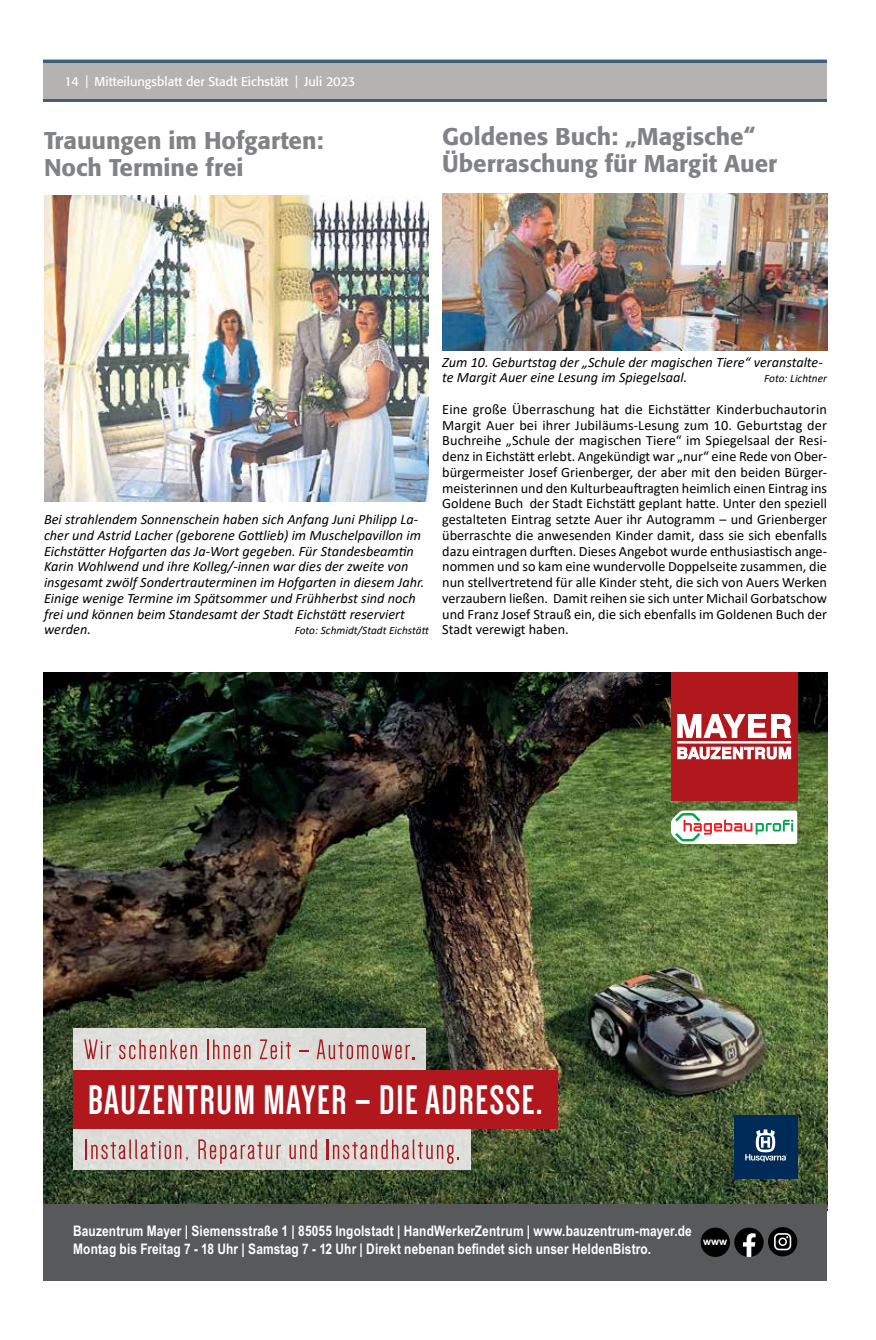
<style>
.page{position:relative;width:876px;height:1340px;background:#fff}
.page>*{position:absolute;margin:0;border:0;box-sizing:border-box;transform-origin:0 0}
.t1{font:700 42.45px "Dense W01";letter-spacing:.04em;color:#fff}
.t2{font:500 24px/27px "Formata";color:#808285}
.t3{font:14.55px "Arial Narrow Bold OV BFGZHC";letter-spacing:.01em;color:#fff}
.t4{font:700 14.55px "Arial Narrow";letter-spacing:.01em;color:#fff}
.t5{font:14.25px/15.8px "Calibri";color:#000;text-align:justify}
.t6{font:italic 14.25px/15.8px "Calibri";color:#000}
.t7{font:12.75px "Formata";color:#fff}
.t8{font:italic 11.25px "Calibri";letter-spacing:.005em;color:#000}
.t9{font:700 10.35px "Arial";color:#fff}
</style>
<div class="page">
<div style="left:43px;top:60px;width:784px;height:42px;background:#b5b3b1"></div>
<hr style="left:43px;top:99px;width:784px;height:3px;background:#3f5f7a">
<hr style="left:43px;top:60px;width:784px;height:3px;background:#3f5f7a">
<img style="left:442px;top:193px;width:385px;height:158px">
<img style="left:44px;top:195px;width:385px;height:307px">
<img style="left:43px;top:672px;width:784px;height:531px">
<img style="left:73px;top:1028px;width:353px;height:41px">
<img style="left:84px;top:1039px;width:14px;height:20px">
<svg style="left:101px;top:1041px;width:1px;height:18px"></svg>
<img style="left:107px;top:1044px;width:4px;height:15px">
<img style="left:119px;top:1044px;width:6px;height:15px">
<img style="left:129px;top:1044px;width:6px;height:15px">
<img style="left:139px;top:1039px;width:7px;height:20px">
<img style="left:150px;top:1044px;width:6px;height:15px">
<img style="left:160px;top:1044px;width:6px;height:15px">
<img style="left:171px;top:1039px;width:6px;height:20px">
<img style="left:180px;top:1044px;width:7px;height:15px">
<img style="left:191px;top:1044px;width:6px;height:15px">
<img style="left:207px;top:1039px;width:2px;height:20px">
<img style="left:213px;top:1039px;width:6px;height:20px">
<img style="left:224px;top:1044px;width:6px;height:15px">
<img style="left:234px;top:1044px;width:6px;height:15px">
<img style="left:244px;top:1044px;width:7px;height:15px">
<img style="left:260px;top:1039px;width:7px;height:20px">
<img style="left:271px;top:1044px;width:6px;height:15px">
<svg style="left:281px;top:1041px;width:1px;height:18px"></svg>
<img style="left:286px;top:1041px;width:5px;height:18px">
<img style="left:317px;top:1039px;width:8px;height:20px">
<img style="left:329px;top:1044px;width:6px;height:15px">
<img style="left:338px;top:1041px;width:6px;height:18px">
<img style="left:347px;top:1044px;width:6px;height:15px">
<img style="left:357px;top:1044px;width:11px;height:15px">
<img style="left:372px;top:1044px;width:7px;height:15px">
<img style="left:382px;top:1044px;width:10px;height:15px">
<img style="left:395px;top:1044px;width:7px;height:15px">
<img style="left:406px;top:1044px;width:4px;height:15px">
<div style="left:43px;top:1203px;width:784px;height:77px;background:#58595b"></div>
<div style="left:734px;top:1114px;width:63px;height:64px;background:#002b58"></div>
<svg style="left:745px;top:1129px;width:42px;height:32px"></svg>
<img style="left:73px;top:1128px;width:398px;height:41px">
<img style="left:85px;top:1139px;width:2px;height:20px">
<img style="left:91px;top:1144px;width:7px;height:15px">
<img style="left:101px;top:1144px;width:7px;height:15px">
<img style="left:111px;top:1141px;width:5px;height:18px">
<img style="left:119px;top:1144px;width:7px;height:15px">
<img style="left:129px;top:1139px;width:2px;height:20px">
<img style="left:135px;top:1139px;width:2px;height:20px">
<img style="left:141px;top:1144px;width:7px;height:15px">
<img style="left:150px;top:1141px;width:6px;height:18px">
<svg style="left:159px;top:1141px;width:2px;height:18px"></svg>
<img style="left:165px;top:1144px;width:6px;height:15px">
<img style="left:175px;top:1144px;width:6px;height:15px">
<img style="left:198px;top:1139px;width:8px;height:20px">
<img style="left:210px;top:1144px;width:6px;height:15px">
<img style="left:220px;top:1144px;width:6px;height:19px">
<img style="left:230px;top:1144px;width:7px;height:15px">
<img style="left:241px;top:1144px;width:4px;height:15px">
<img style="left:248px;top:1144px;width:7px;height:15px">
<img style="left:257px;top:1141px;width:6px;height:18px">
<img style="left:266px;top:1144px;width:6px;height:15px">
<img style="left:277px;top:1144px;width:4px;height:15px">
<img style="left:289px;top:1144px;width:7px;height:15px">
<img style="left:300px;top:1144px;width:6px;height:15px">
<img style="left:310px;top:1139px;width:7px;height:20px">
<svg style="left:327px;top:1139px;width:1px;height:20px"></svg>
<img style="left:333px;top:1144px;width:6px;height:15px">
<img style="left:343px;top:1144px;width:6px;height:15px">
<img style="left:352px;top:1141px;width:5px;height:18px">
<img style="left:360px;top:1144px;width:7px;height:15px">
<img style="left:371px;top:1144px;width:6px;height:15px">
<img style="left:381px;top:1139px;width:7px;height:20px">
<img style="left:392px;top:1139px;width:6px;height:20px">
<img style="left:402px;top:1144px;width:7px;height:15px">
<img style="left:413px;top:1139px;width:2px;height:20px">
<img style="left:418px;top:1141px;width:5px;height:18px">
<img style="left:426px;top:1144px;width:7px;height:15px">
<img style="left:437px;top:1144px;width:6px;height:15px">
<img style="left:447px;top:1144px;width:6px;height:19px">
<div style="left:73px;top:1069px;width:484px;height:59px;background:#b1181e"></div>
<div style="left:768px;top:1227px;width:29px;height:29px;background:#000;border-radius:50%"></div>
<svg style="left:774px;top:1233px;width:17px;height:17px"></svg>
<svg style="left:734px;top:1227px;width:30px;height:29px"></svg>
<div style="left:701px;top:1227px;width:29px;height:29px;background:#000;border-radius:50%"></div>
<div style="left:671px;top:672px;width:126px;height:129px;background:#b1181e"></div>
<svg style="left:677px;top:747px;width:114px;height:12px"></svg>
<div style="left:678px;top:741px;width:113px;height:2px;border:1px solid #fff"></div>
<svg style="left:677px;top:714px;width:114px;height:23px"></svg>
<svg style="left:671px;top:810px;width:126px;height:34px"></svg>
<p class="t7" style="left:65px;top:74px;width:292px">14 | Mitteilungsblatt der Stadt Eichstätt | Juli 2023</p>
<h2 class="t2" style="left:44px;top:127px;width:281px">Trauungen im Hofgarten:<br>Noch Termine frei</h2>
<h2 class="t2" style="left:442px;top:123px;width:336px">Goldenes Buch: „Magische“<br>Überraschung für Margit Auer</h2>
<p class="t6" style="left:44px;top:511px;width:382px">Bei strahlendem Sonnenschein haben sich Anfang Juni Philipp La&shy;cher und Astrid Lacher (geborene Gottlieb) im Muschelpavillon im Eichstätter Hofgarten das Ja-Wort gegeben. Für Standesbeamtin Karin Wohlwend und ihre Kolleg/-innen war dies der zweite von insgesamt zwölf Sondertrauterminen im Hofgarten in diesem Jahr.<br>Einige wenige Termine im Spätsommer und Frühherbst sind noch frei und können beim Standesamt der Stadt Eichstätt reserviert werden.</p>
<p class="t8" style="left:295px;top:623px;width:136px">Foto: Schmidt/Stadt Eichstätt</p>
<p class="t6" style="left:442px;top:353px;width:382px">Zum 10. Geburtstag der „Schule der magischen Tiere“ veranstalte&shy;te Margit Auer eine Lesung im Spiegelsaal.</p>
<p class="t8" style="left:764px;top:371px;width:64px">Foto: Lichtner</p>
<p class="t5" style="left:442px;top:401px;width:386px">Eine große Überraschung hat die Eichstätter Kinderbuchautorin Margit Auer bei ihrer Jubiläums-Lesung zum 10. Geburtstag der Buchreihe „Schule der magischen Tiere“ im Spiegelsaal der Resi&shy;denz in Eichstätt erlebt. Angekündigt war „nur“ eine Rede von Ober&shy;bürgermeister Josef Grienberger, der aber mit den beiden Bürger&shy;meisterinnen und den Kulturbeauftragten heimlich einen Eintrag ins Goldene Buch der Stadt Eichstätt geplant hatte. Unter den speziell gestalteten Eintrag setzte Auer ihr Autogramm – und Grienberger überraschte die anwesenden Kinder damit, dass sie sich ebenfalls dazu eintragen durften. Dieses Angebot wurde enthusiastisch ange&shy;nommen und so kam eine wundervolle Doppelseite zusammen, die nun stellvertretend für alle Kinder steht, die sich von Auers Werken verzaubern ließen. Damit reihen sie sich unter Michail Gorbatschow und Franz Josef Strauß ein, die sich ebenfalls im Goldenen Buch der Stadt verewigt haben.</p>
<h1 class="t1" style="left:88px;top:1078px;width:455px">BAUZENTRUM MAYER – DIE ADRESSE.</h1>
<p class="t3" style="left:73px;top:1220px;width:620px">Bauzentrum Mayer | Siemensstraße 1 | 85055 Ingolstadt | HandWerkerZentrum | www.bauzentrum-mayer.de</p>
<p class="t4" style="left:73px;top:1237px;width:580px">Montag bis Freitag 7 - 18 Uhr | Samstag 7 - 12 Uhr | Direkt nebenan befindet sich unser HeldenBistro.</p>
<p class="t9" style="left:703px;top:1234px;width:26px">www</p>
</div>
